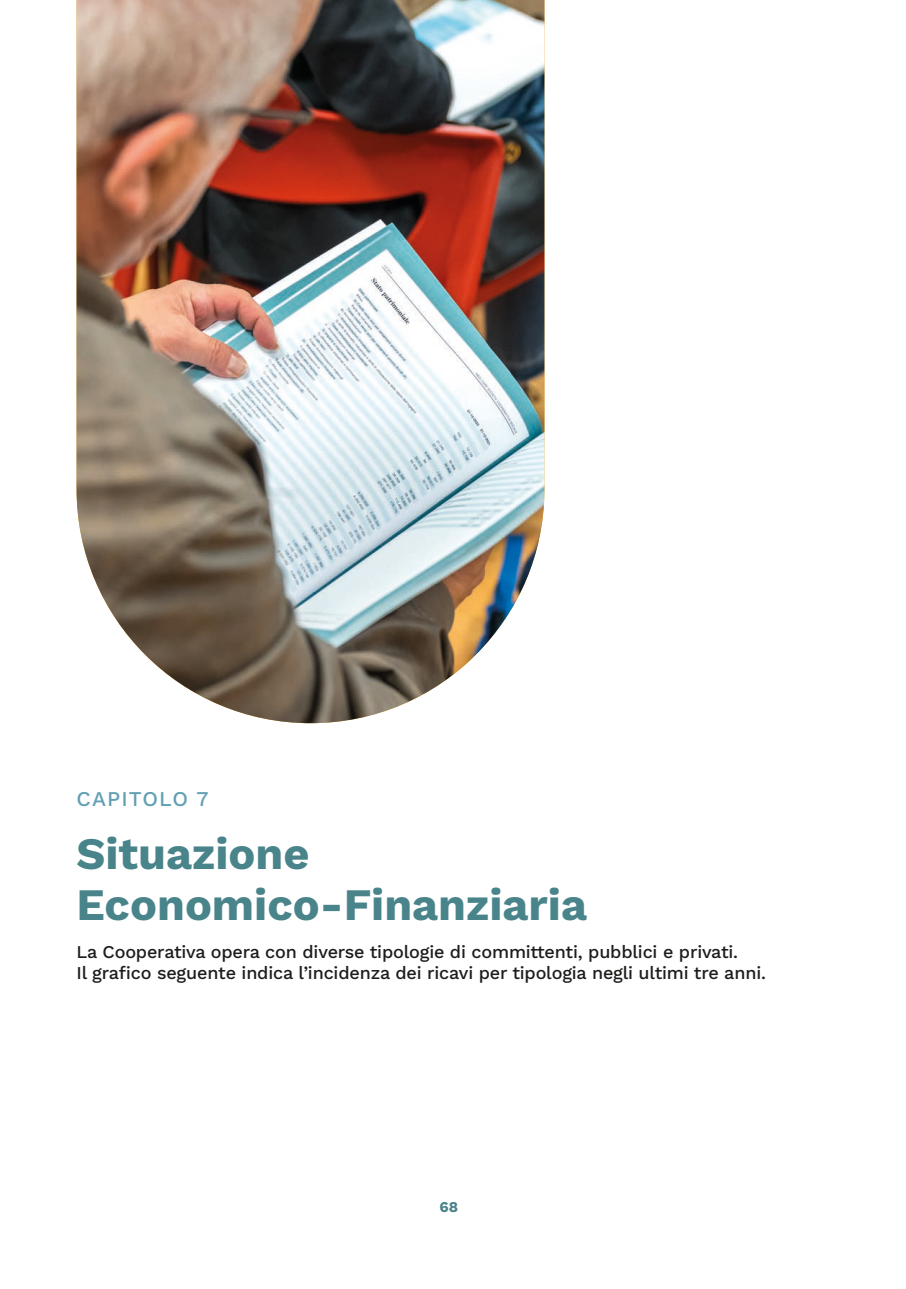
<style>
.page{position:relative;width:906px;height:1289px;background:#fff}
.page>*{position:absolute;margin:0;border:0;box-sizing:border-box;transform-origin:0 0}
.t1{font:45px/51px "Work Sans";color:#49848b}
.t2{font:21px "Work Sans";letter-spacing:.05em;color:#62a0b4}
.t3{font:18px/21.6px "Work Sans";letter-spacing:-.01em;color:#1d1d1b}
.t4{font:15px "Work Sans";color:#49848b}
</style>
<div class="page">
<img style="left:77px;top:0;width:467px;height:723px">
<p class="t2" style="left:77px;top:783px;width:133px">CAPITOLO 7</p>
<h1 class="t1" style="left:77px;top:826px;width:512px">Situazione<br>Economico-Finanziaria</h1>
<p class="t3" style="left:77px;top:940px;width:691px">La Cooperativa opera con diverse tipologie di committenti, pubblici e privati.<br>Il grafico seguente indica l’incidenza dei ricavi per tipologia negli ultimi tre anni.</p>
<p class="t4" style="left:439px;top:1195px;width:20px">68</p>
</div>
